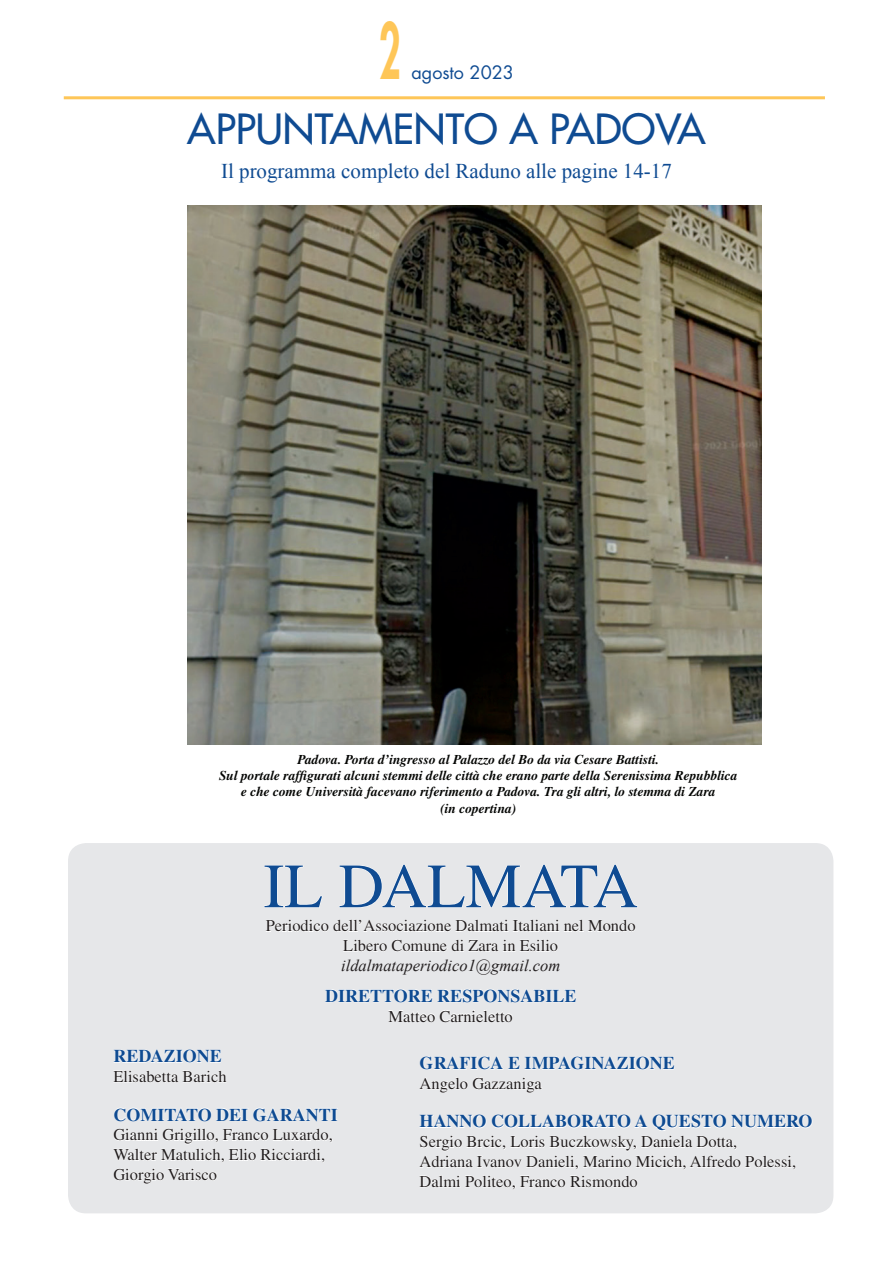
<style>
.page{position:relative;width:893px;height:1263px;background:#fff}
.page>*{position:absolute;margin:0;border:0;box-sizing:border-box;transform-origin:0 0}
.t1{font:800 75px "Futura Std";color:#fec658;scale:.5 1}
.t2{font:63px "Times LT Std";color:#0f4b92}
.t3{font:500 40.5px "Futura Std";color:#0f4b92}
.t4{font:21px "Times New Roman";color:#0f4b92}
.t5{font:700 18px "Times LT Std";color:#0f4b92}
.t6{font:18px "Futura Std";color:#0f4b92}
.t7{font:16.5px/19.8px "Times LT Std";color:#231f20}
.t8{font:italic 16.5px "Times New Roman";color:#231f20}
.t9{font:italic 700 13.5px/16.2px "Times LT Std";color:#040503;text-align:center}
</style>
<div class="page">
<hr style="left:64px;top:96px;width:761px;height:3px;background:#fec658">
<div style="left:68px;top:843px;width:765px;height:370px;background:#e6e7e9;border-radius:18px"></div>
<svg style="left:420px;top:1056px;width:255px;height:14px"></svg>
<svg style="left:419px;top:1077px;width:123px;height:16px"></svg>
<svg style="left:420px;top:1114px;width:393px;height:76px"></svg>
<svg style="left:113px;top:1049px;width:109px;height:14px"></svg>
<svg style="left:113px;top:1070px;width:114px;height:13px"></svg>
<svg style="left:114px;top:1108px;width:224px;height:13px"></svg>
<svg style="left:113px;top:1129px;width:220px;height:55px"></svg>
<svg style="left:264px;top:865px;width:58px;height:43px"></svg>
<svg style="left:339px;top:864px;width:299px;height:44px"></svg>
<svg style="left:266px;top:920px;width:370px;height:12px"></svg>
<svg style="left:343px;top:939px;width:215px;height:13px"></svg>
<svg style="left:325px;top:989px;width:251px;height:14px"></svg>
<svg style="left:388px;top:1010px;width:125px;height:12px"></svg>
<img style="left:187px;top:206px;width:574px;height:539px">
<h1 class="t1" style="left:379px;top:4px;width:45px">2</h1>
<p class="t6" style="left:411px;top:61px;width:104px">agosto 2023</p>
<h3 class="t3" style="left:187px;top:104px;width:520px">APPUNTAMENTO A PADOVA</h3>
<p class="t4" style="left:221px;top:157px;width:452px">Il programma completo del Raduno alle pagine 14-17</p>
<p class="t9" style="left:219px;top:751px;width:520px">Padova. Porta d’ingresso al Palazzo del Bo da via Cesare Battisti.<br>Sul portale raffigurati alcuni stemmi delle città che erano parte della Serenissima Repubblica e che come Università facevano riferimento a Padova. Tra gli altri, lo stemma di Zara<br>(in copertina)</p>
<h2 class="t2" style="left:263px;top:851px;width:376px">IL DALMATA</h2>
<p class="t7" style="left:266px;top:916px;width:371px;text-align:center">Periodico dell’Associazione Dalmati Italiani nel Mondo<br>Libero Comune di Zara in Esilio</p>
<p class="t8" style="left:341px;top:954px;width:221px">ildalmataperiodico1@gmail.com</p>
<p class="t5" style="left:325px;top:985px;width:253px">DIRETTORE RESPONSABILE</p>
<p class="t7" style="left:389px;top:1006px;width:126px">Matteo Carnieletto</p>
<p class="t5" style="left:113px;top:1045px;width:110px">REDAZIONE</p>
<p class="t7" style="left:113px;top:1066px;width:115px">Elisabetta Barich</p>
<p class="t5" style="left:113px;top:1104px;width:226px">COMITATO DEI GARANTI</p>
<p class="t7" style="left:113px;top:1125px;width:221px">Gianni Grigillo, Franco Luxardo,<br>Walter Matulich, Elio Ricciardi,<br>Giorgio Varisco</p>
<p class="t5" style="left:420px;top:1052px;width:257px">GRAFICA E IMPAGINAZIONE</p>
<p class="t7" style="left:420px;top:1073px;width:124px">Angelo Gazzaniga</p>
<p class="t5" style="left:420px;top:1110px;width:394px">HANNO COLLABORATO A QUESTO NUMERO</p>
<p class="t7" style="left:420px;top:1132px;width:378px">Sergio Brcic, Loris Buczkowsky, Daniela Dotta,<br>Adriana Ivanov Danieli, Marino Micich, Alfredo Polessi,<br>Dalmi Politeo, Franco Rismondo</p>
</div>
